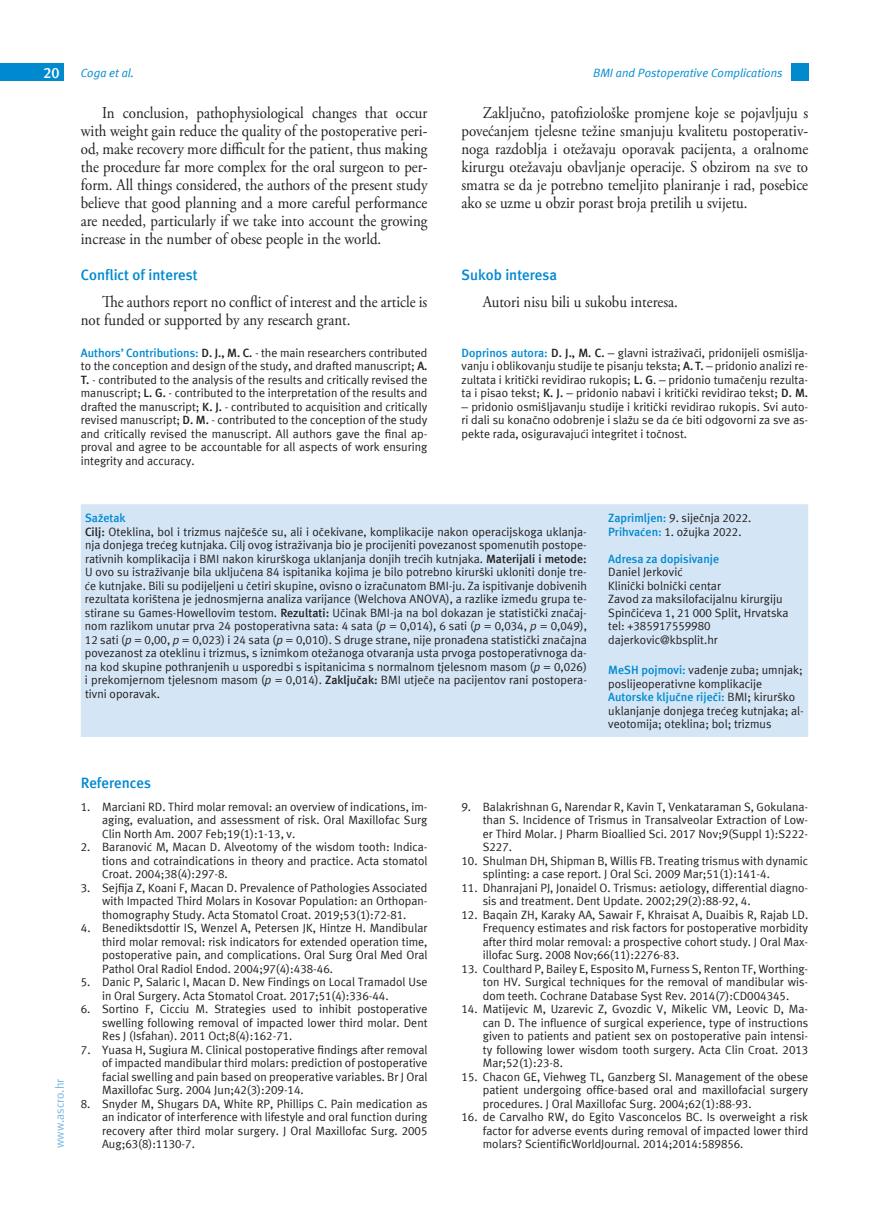
<style>
.page{position:relative;width:872px;height:1212px;background:#fff}
.page>*{position:absolute;margin:0;border:0;box-sizing:border-box;transform-origin:0 0}
.t1{font:16.5px/18px "Adobe Garamond Pro";color:#231f20;text-align:justify;scale:.9 1}
.t2{font:700 15px "Meta ASC";color:#0089cf}
.t3{font:700 15px "Meta ASC";color:#fff}
.t4{font:12px/13.5px "Meta ASC";color:#231f20;text-align:justify}
.t5{font:italic 12px "Meta ASC";color:#0089cf}
.t6{font:700 12px "Meta ASC";color:#0089cf}
.t7{font:12px "Meta ASC";color:#77b6e4}
.s1{font-weight:700;color:#0089cf}
.s2{font-weight:700}
.s3{font-style:italic}
</style>
<div class="page">
<div style="left:791px;top:64px;width:17px;height:17px;background:#0089cf"></div>
<div style="left:0;top:64px;width:64px;height:17px;background:#0089cf"></div>
<div style="left:81px;top:504px;width:727px;height:233px;background:#d4e6f6"></div>
<p class="t3" style="left:43px;top:64px;width:18px">20</p>
<p class="t5" style="left:81px;top:66px;width:55px">Coga et al.</p>
<p class="t5" style="left:593px;top:66px;width:191px">BMI and Postoperative Complications</p>
<p class="t1" style="left:81px;top:105px;width:387px;text-indent:21px">In conclusion, pathophysiological changes that occur with weight gain reduce the quality of the postoperative peri&shy;od, make recovery more difficult for the patient, thus making the procedure far more complex for the oral surgeon to per&shy;form. All things considered, the authors of the present study believe that good planning and a more careful performance are needed, particularly if we take into account the growing increase in the number of obese people in the world.</p>
<p class="t2" style="left:81px;top:266px;width:118px">Conflict of interest</p>
<h1 class="t1" style="left:81px;top:294px;width:387px;text-indent:21px">The authors report no conflict of interest and the article is not funded or supported by any research grant.</h1>
<p class="t4" style="left:81px;top:346px;width:348px"><span class="s1">Authors’ Contributions:</span> <span class="s2">D. J., M. C.</span> - the main researchers contributed to the conception and design of the study, and drafted manuscript; <span class="s2">A.<br>T.</span> - contributed to the analysis of the results and critically revised the manuscript; <span class="s2">L. G.</span> - contributed to the interpretation of the results and drafted the manuscript; <span class="s2">K. J.</span> - contributed to acquisition and critically revised manuscript; <span class="s2">D. M.</span> - contributed to the conception of the study and critically revised the manuscript. All authors gave the final ap&shy;proval and agree to be accountable for all aspects of work ensuring integrity and accuracy.</p>
<p class="t1" style="left:461px;top:105px;width:387px;text-indent:21px">Zaključno, patofiziološke promjene koje se pojavljuju s povećanjem tjelesne težine smanjuju kvalitetu postoperativ&shy;noga razdoblja i otežavaju oporavak pacijenta, a oralnome kirurgu otežavaju obavljanje operacije. S obzirom na sve to smatra se da je potrebno temeljito planiranje i rad, posebice ako se uzme u obzir porast broja pretilih u svijetu.</p>
<p class="t2" style="left:461px;top:266px;width:97px">Sukob interesa</p>
<h1 class="t1" style="left:483px;top:294px;width:218px">Autori nisu bili u sukobu interesa.</h1>
<p class="t4" style="left:461px;top:346px;width:348px"><span class="s1">Doprinos autora:</span> <span class="s2">D. J., M. C.</span> – glavni istraživači, pridonijeli osmišlja&shy;vanju i oblikovanju studije te pisanju teksta; <span class="s2">A. T.</span> – pridonio analizi re&shy;zultata i kritički revidirao rukopis; <span class="s2">L. G</span>. – pridonio tumačenju rezulta&shy;ta i pisao tekst; <span class="s2">K. J.</span> – pridonio nabavi i kritički revidirao tekst; <span class="s2">D. M.</span></p>
<p class="t4" style="left:461px;top:400px;width:348px">– pridonio osmišljavanju studije i kritički revidirao rukopis. Svi auto&shy;ri dali su konačno odobrenje i slažu se da će biti odgovorni za sve as&shy;pekte rada, osiguravajući integritet i točnost.</p>
<p class="t4" style="left:85px;top:511px;width:503px;text-align:left"><span class="s1">Sažetak<br></span><span class="s2">Cilj:</span> Oteklina, bol i trizmus najčešće su, ali i očekivane, komplikacije nakon operacijskoga uklanja&shy;nja donjega trećeg kutnjaka. Cilj ovog istraživanja bio je procijeniti povezanost spomenutih postope&shy;rativnih komplikacija i BMI nakon kirurškoga uklanjanja donjih trećih kutnjaka. <span class="s2">Materijali i metode:<br></span>U ovo su istraživanje bila uključena 84 ispitanika kojima je bilo potrebno kirurški ukloniti donje tre&shy;će kutnjake. Bili su podijeljeni u četiri skupine, ovisno o izračunatom BMI-ju. Za ispitivanje dobivenih rezultata korištena je jednosmjerna analiza varijance (Welchova ANOVA), a razlike između grupa te&shy;stirane su Games-Howellovim testom. <span class="s2">Rezultati:</span> Učinak BMI-ja na bol dokazan je statistički značaj&shy;nom razlikom unutar prva 24 postoperativna sata: 4 sata (<span class="s3">p</span> = 0,014), 6 sati (<span class="s3">p</span> = 0,034, <span class="s3">p</span> = 0,049), 12 sati (<span class="s3">p</span> = 0,00, <span class="s3">p</span> = 0,023) i 24 sata (<span class="s3">p</span> = 0,010). S druge strane, nije pronađena statistički značajna povezanost za oteklinu i trizmus, s iznimkom otežanoga otvaranja usta prvoga postoperativnoga da&shy;na kod skupine pothranjenih u usporedbi s ispitanicima s normalnom tjelesnom masom (<span class="s3">p</span> = 0,026) i prekomjernom tjelesnom masom (<span class="s3">p</span> = 0,014). <span class="s2">Zaključak:</span> BMI utječe na pacijentov rani postopera&shy;tivni oporavak.</p>
<p class="t4" style="left:608px;top:511px;width:145px"><span class="s1">Zaprimljen:</span> 9. siječnja 2022.<br><span class="s1">Prihvaćen:</span> 1. ožujka 2022.</p>
<p class="t6" style="left:608px;top:552px;width:112px">Adresa za dopisivanje</p>
<p class="t4" style="left:608px;top:565px;width:182px;text-align:left">Daniel Jerković<br>Klinički bolnički centar<br>Zavod za maksilofacijalnu kirurgiju<br>Spinčićeva 1, 21 000 Split, Hrvatska tel: +385917559980 dajerkovic@kbsplit.hr</p>
<p class="t4" style="left:608px;top:663px;width:197px;text-align:left"><span class="s1">MeSH pojmovi:</span> vađenje zuba; umnjak; poslijeoperativne komplikacije <span class="s1">Autorske ključne riječi:</span> BMI; kirurško uklanjanje donjega trećeg kutnjaka; al&shy;veotomija; oteklina; bol; trizmus</p>
<p class="t7" style="left:53px;top:1148px;width:71px;rotate:-90deg">www.ascro.hr</p>
<p class="t2" style="left:81px;top:774px;width:72px">References</p>
<p class="t4" style="left:102px;top:799px;width:327px;text-indent:-21px">1. Marciani RD. Third molar removal: an overview of indications, im&shy;aging, evaluation, and assessment of risk. Oral Maxillofac Surg Clin North Am. 2007 Feb;19(1):1-13, v.</p>
<p class="t4" style="left:102px;top:840px;width:327px;text-indent:-21px">2. Baranović M, Macan D. Alveotomy of the wisdom tooth: Indica&shy;tions and cotraindications in theory and practice. Acta stomatol Croat. 2004;38(4):297-8.</p>
<p class="t4" style="left:102px;top:880px;width:327px;text-indent:-21px">3. Sejfija Z, Koani F, Macan D. Prevalence of Pathologies Associated with Impacted Third Molars in Kosovar Population: an Orthopan&shy;thomography Study. Acta Stomatol Croat. 2019;53(1):72-81.</p>
<p class="t4" style="left:102px;top:921px;width:327px;text-indent:-21px">4. Benediktsdottir IS, Wenzel A, Petersen JK, Hintze H. Mandibular third molar removal: risk indicators for extended operation time, postoperative pain, and complications. Oral Surg Oral Med Oral Pathol Oral Radiol Endod. 2004;97(4):438-46.</p>
<p class="t4" style="left:102px;top:975px;width:327px;text-indent:-21px">5. Danic P, Salaric I, Macan D. New Findings on Local Tramadol Use in Oral Surgery. Acta Stomatol Croat. 2017;51(4):336-44.</p>
<p class="t4" style="left:102px;top:1002px;width:327px;text-indent:-21px">6. Sortino F, Cicciu M. Strategies used to inhibit postoperative swelling following removal of impacted lower third molar. Dent Res J (Isfahan). 2011 Oct;8(4):162-71.</p>
<p class="t4" style="left:102px;top:1042px;width:327px;text-indent:-21px">7. Yuasa H, Sugiura M. Clinical postoperative findings after removal of impacted mandibular third molars: prediction of postoperative facial swelling and pain based on preoperative variables. Br J Oral Maxillofac Surg. 2004 Jun;42(3):209-14.</p>
<p class="t4" style="left:102px;top:1096px;width:327px;text-indent:-21px">8. Snyder M, Shugars DA, White RP, Phillips C. Pain medication as an indicator of interference with lifestyle and oral function during recovery after third molar surgery. J Oral Maxillofac Surg. 2005<br>Aug;63(8):1130-7.</p>
<p class="t4" style="left:483px;top:799px;width:327px;text-indent:-21px">9. Balakrishnan G, Narendar R, Kavin T, Venkataraman S, Gokulana&shy;than S. Incidence of Trismus in Transalveolar Extraction of Low&shy;er Third Molar. J Pharm Bioallied Sci. 2017 Nov;9(Suppl 1):S222- S227.</p>
<p class="t4" style="left:483px;top:853px;width:327px;text-indent:-21px">10. Shulman DH, Shipman B, Willis FB. Treating trismus with dynamic splinting: a case report. J Oral Sci. 2009 Mar;51(1):141-4.</p>
<p class="t4" style="left:483px;top:880px;width:327px;text-indent:-21px">11. Dhanrajani PJ, Jonaidel O. Trismus: aetiology, differential diagno&shy;sis and treatment. Dent Update. 2002;29(2):88-92, 4.</p>
<p class="t4" style="left:483px;top:907px;width:327px;text-indent:-21px">12. Baqain ZH, Karaky AA, Sawair F, Khraisat A, Duaibis R, Rajab LD.<br>Frequency estimates and risk factors for postoperative morbidity after third molar removal: a prospective cohort study. J Oral Max&shy;illofac Surg. 2008 Nov;66(11):2276-83.</p>
<p class="t4" style="left:483px;top:961px;width:327px;text-indent:-21px">13. Coulthard P, Bailey E, Esposito M, Furness S, Renton TF, Worthing&shy;ton HV. Surgical techniques for the removal of mandibular wis&shy;dom teeth. Cochrane Database Syst Rev. 2014(7):CD004345.</p>
<p class="t4" style="left:483px;top:1002px;width:327px;text-indent:-21px">14. Matijevic M, Uzarevic Z, Gvozdic V, Mikelic VM, Leovic D, Ma&shy;can D. The influence of surgical experience, type of instructions given to patients and patient sex on postoperative pain intensi&shy;ty following lower wisdom tooth surgery. Acta Clin Croat. 2013<br>Mar;52(1):23-8.</p>
<p class="t4" style="left:483px;top:1069px;width:327px;text-indent:-21px">15. Chacon GE, Viehweg TL, Ganzberg SI. Management of the obese patient undergoing office-based oral and maxillofacial surgery procedures. J Oral Maxillofac Surg. 2004;62(1):88-93.</p>
<p class="t4" style="left:483px;top:1110px;width:327px;text-indent:-21px">16. de Carvalho RW, do Egito Vasconcelos BC. Is overweight a risk factor for adverse events during removal of impacted lower third molars? ScientificWorldJournal. 2014;2014:589856.</p>
</div>
